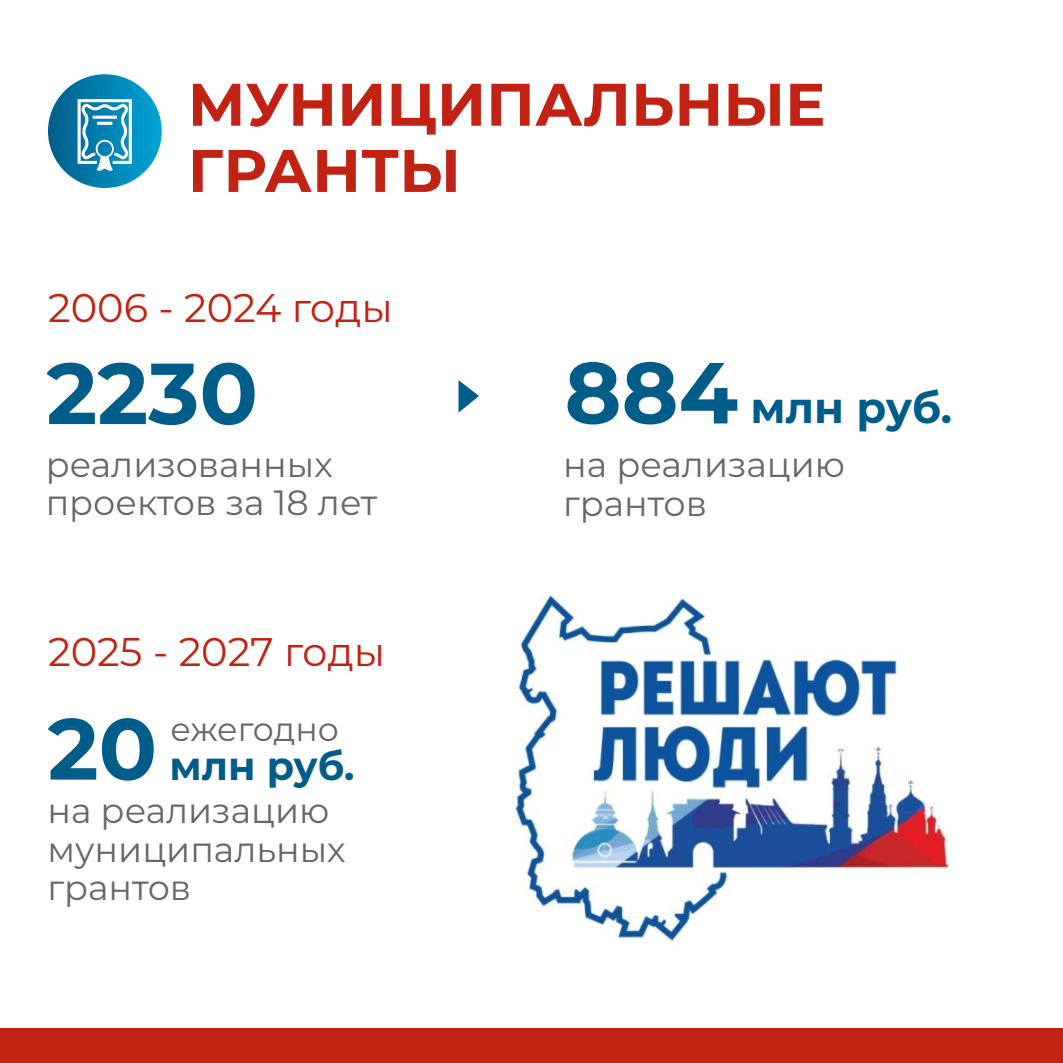
<style>
.page{position:relative;width:1063px;height:1063px;background:#fff}
.page>*{position:absolute;margin:0;border:0;box-sizing:border-box;transform-origin:0 0}
.t1{font:700 86.5px "Montserrat";color:#005d89}
.t2{font:700 60px/66.2px "Montserrat";color:#c22214}
.t3{font:700 43.25px "Montserrat";color:#005d89}
.t4{font:40px "Montserrat";color:#c22214}
.t5{font:700 39.5px "Montserrat";color:#005d89}
.t6{font:35px/38.5px "Montserrat";color:#676767}
.t7{font:33.25px "Montserrat";color:#676767}
.s1{font-size:86.5px}
</style>
<div class="page">
<div style="left:48px;top:74px;width:114px;height:114px;background:linear-gradient(to right,#005e8a,#06a6d7);border-radius:50%"></div>
<svg style="left:78px;top:99px;width:54px;height:73px"></svg>
<svg style="left:459px;top:380px;width:20px;height:33px"></svg>
<img style="left:515px;top:595px;width:435px;height:346px">
<div style="left:0;top:1028px;width:1063px;height:34px;background:#c22214"></div>
<h2 class="t2" style="left:188px;top:71px;width:639px">МУНИЦИПАЛЬНЫЕ<br>ГРАНТЫ</h2>
<p class="t4" style="left:48px;top:283px;width:346px">2006 - 2024 годы</p>
<h1 class="t1" style="left:46px;top:340px;width:213px">2230</h1>
<p class="t3" style="left:565px;top:382px;width:389px"><span class="s1">884</span> млн руб.</p>
<p class="t6" style="left:46px;top:445px;width:333px">реализованных проектов за 18 лет</p>
<p class="t6" style="left:563px;top:445px;width:283px">на реализацию грантов</p>
<p class="t4" style="left:48px;top:627px;width:339px">2025 - 2027 годы</p>
<p class="t5" style="left:48px;top:741px;width:308px"><span class="s1">20</span> млн руб.</p>
<p class="t7" style="left:170px;top:709px;width:170px">ежегодно</p>
<p class="t6" style="left:47px;top:791px;width:300px">на реализацию муниципальных грантов</p>
</div>
